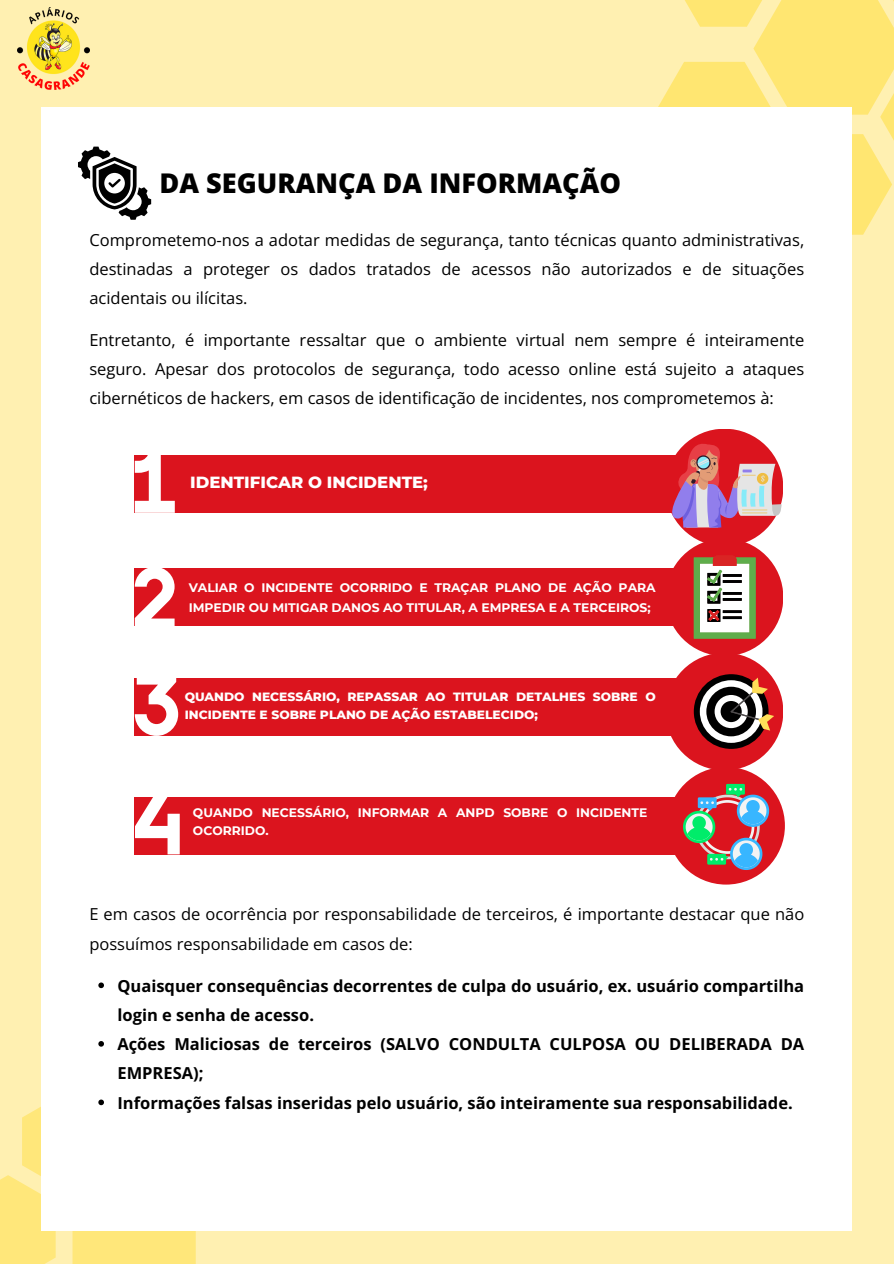
<style>
.page{position:relative;width:894px;height:1264px;background:#fff}
.page>*{position:absolute;margin:0;border:0;box-sizing:border-box;transform-origin:0 0}
.t1{font:800 27.15px "Open Sans";color:#000}
.t2{font:16.5px/29.2px "Open Sans";color:#000;text-align:justify}
.t3{font:700 16.5px/29.2px "Open Sans";color:#000}
.t4{font:800 16.5px "Montserrat";color:#fff}
.t5{font:700 12.3px/19.5px "Montserrat";color:#fff}
.t6{font:800 12.3px/18.3px "Montserrat";color:#fff}
</style>
<div class="page">
<div style="left:0;top:0;width:893px;height:1263px;background:#fff0b1"></div>
<img style="left:17px;top:8px;width:72px;height:81px">
<svg style="left:658px;top:0;width:235px;height:254px"></svg>
<div style="left:42px;top:107px;width:809px;height:1123px;background:#fff"></div>
<svg style="left:78px;top:147px;width:73px;height:73px"></svg>
<div style="left:135px;top:455px;width:588px;height:58px;background:#db141e"></div>
<div style="left:665px;top:428px;width:118px;height:118px;background:#db141e;border-radius:50%"></div>
<svg style="left:135px;top:455px;width:40px;height:58px"></svg>
<svg style="left:671px;top:441px;width:110px;height:86px"></svg>
<div style="left:665px;top:538px;width:118px;height:118px;background:#db141e;border-radius:50%"></div>
<div style="left:135px;top:568px;width:588px;height:58px;background:#db141e"></div>
<svg style="left:135px;top:568px;width:39px;height:58px"></svg>
<svg style="left:693px;top:555px;width:62px;height:83px;background:#acb295"></svg>
<div style="left:135px;top:678px;width:588px;height:58px;background:#db141e"></div>
<div style="left:665px;top:652px;width:118px;height:118px;background:#db141e;border-radius:50%"></div>
<svg style="left:135px;top:678px;width:43px;height:57px"></svg>
<div style="left:693px;top:674px;width:75px;height:74px;background:#000;border-radius:50%"></div>
<svg style="left:699px;top:680px;width:63px;height:63px"></svg>
<div style="left:706px;top:686px;width:49px;height:50px;background:#000;border-radius:50%"></div>
<div style="left:714px;top:695px;width:33px;height:33px;background:#fff;border-radius:50%"></div>
<div style="left:720px;top:701px;width:21px;height:21px;background:#000;border-radius:50%"></div>
<svg style="left:730px;top:677px;width:43px;height:53px"></svg>
<div style="left:667px;top:767px;width:117px;height:117px;background:#db141e;border-radius:50%"></div>
<div style="left:135px;top:797px;width:588px;height:57px;background:#db141e"></div>
<svg style="left:135px;top:797px;width:45px;height:57px"></svg>
<svg style="left:682px;top:784px;width:87px;height:86px"></svg>
<svg style="left:98px;top:982px;width:6px;height:6px"></svg>
<svg style="left:98px;top:1041px;width:6px;height:5px"></svg>
<svg style="left:0;top:1093px;width:196px;height:170px"></svg>
<p class="t1" style="left:159px;top:164px;width:463px">DA SEGURANÇA DA INFORMAÇÃO</p>
<p class="t2" style="left:89px;top:225px;width:716px">Comprometemo-nos a adotar medidas de segurança, tanto técnicas quanto administrativas, destinadas a proteger os dados tratados de acessos não autorizados e de situações acidentais ou ilícitas.</p>
<h1 class="t2" style="left:89px;top:325px;width:716px">Entretanto, é importante ressaltar que o ambiente virtual nem sempre é inteiramente seguro. Apesar dos protocolos de segurança, todo acesso online está sujeito a ataques cibernéticos de hackers, em casos de identificação de incidentes, nos comprometemos à:</h1>
<h3 class="t4" style="left:190px;top:472px;width:239px">IDENTIFICAR O INCIDENTE;</h3>
<h3 class="t5" style="left:189px;top:578px;width:468px">VALIAR O INCIDENTE OCORRIDO E TRAÇAR PLANO DE AÇÃO PARA<br>IMPEDIR OU MITIGAR DANOS AO TITULAR, A EMPRESA E A TERCEIROS;</h3>
<p class="t6" style="left:185px;top:687px;width:472px">QUANDO NECESSÁRIO, REPASSAR AO TITULAR DETALHES SOBRE O<br>INCIDENTE E SOBRE PLANO DE AÇÃO ESTABELECIDO;</p>
<p class="t5" style="left:193px;top:803px;width:456px;line-height:18.5px">QUANDO NECESSÁRIO, INFORMAR A ANPD SOBRE O INCIDENTE<br>OCORRIDO.</p>
<h2 class="t2" style="left:89px;top:899px;width:716px">E em casos de ocorrência por responsabilidade de terceiros, é importante destacar que não possuímos responsabilidade em casos de:</h2>
<p class="t3" style="left:117px;top:970px;width:688px">Quaisquer consequências decorrentes de culpa do usuário, ex. usuário compartilha login e senha de acesso.</p>
<p class="t3" style="left:117px;top:1028px;width:688px">Ações Maliciosas de terceiros (SALVO CONDULTA CULPOSA OU DELIBERADA DA<br>EMPRESA);</p>
<p class="t3" style="left:117px;top:1087px;width:676px">Informações falsas inseridas pelo usuário, são inteiramente sua responsabilidade.</p>
</div>
